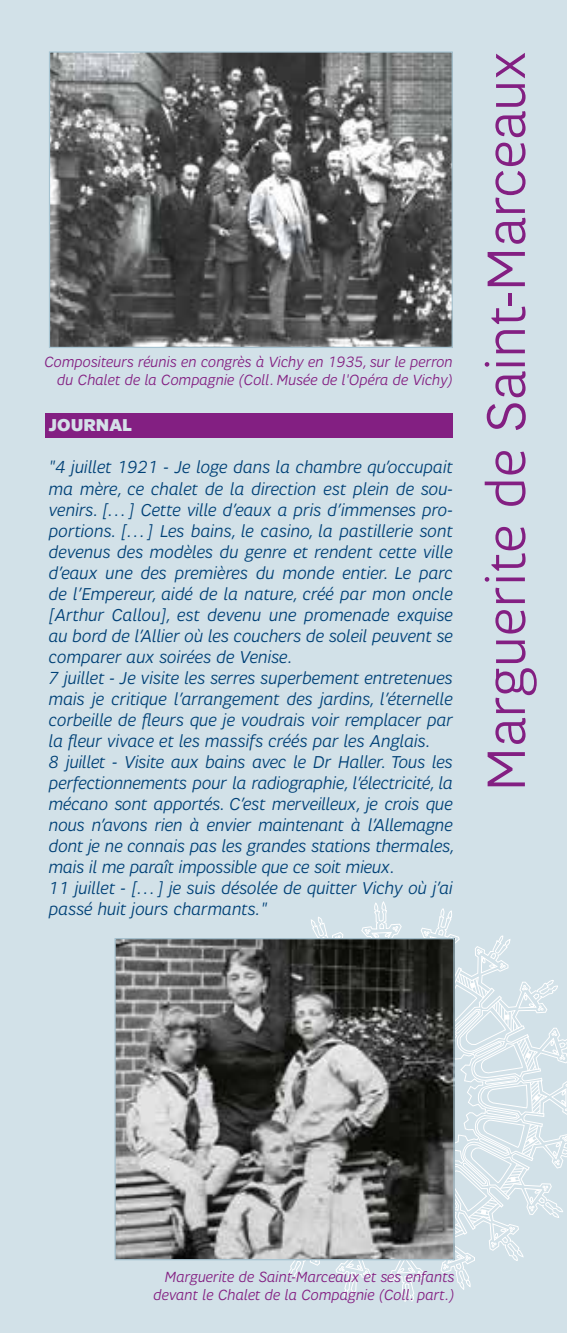
<style>
.page{position:relative;width:567px;height:1333px;background:#fff}
.page>*{position:absolute;margin:0;border:0;box-sizing:border-box;transform-origin:0 0}
.t1{font:300 55px "SFR";color:#831f82}
.t2{font:italic 300 17.5px/21px "SFR";color:#004177}
.t3{font:900 17.5px "SFR";color:#d4e0e8}
.t4{font:italic 300 15px/18px "SFR";color:#831f82;text-align:right}
</style>
<div class="page">
<div style="left:0;top:0;width:567px;height:1332px;background:#d2e1e8"></div>
<svg style="left:190px;top:901px;width:321px;height:400px"></svg>
<svg style="left:224px;top:968px;width:343px;height:314px"></svg>
<svg style="left:457px;top:973px;width:30px;height:25px"></svg>
<svg style="left:494px;top:1002px;width:23px;height:28px"></svg>
<svg style="left:518px;top:1038px;width:18px;height:33px"></svg>
<svg style="left:530px;top:1080px;width:15px;height:33px"></svg>
<svg style="left:522px;top:1123px;width:17px;height:33px"></svg>
<svg style="left:500px;top:1165px;width:23px;height:26px"></svg>
<svg style="left:468px;top:1199px;width:29px;height:23px"></svg>
<svg style="left:455px;top:1223px;width:7px;height:18px"></svg>
<div style="left:45px;top:413px;width:408px;height:24px;background:#831f82"></div>
<img style="left:51px;top:53px;width:400px;height:293px">
<div style="left:49px;top:51px;width:404px;height:297px;border:1px solid #a6c3d1"></div>
<img style="left:116px;top:940px;width:337px;height:318px">
<div style="left:114px;top:938px;width:341px;height:322px;border:1px solid #a6c3d1"></div>
<p class="t4" style="left:45px;top:353px;width:410px">Compositeurs réunis en congrès à Vichy en 1935, sur le perron du Chalet de la Compagnie (Coll. Musée de l'Opéra de Vichy)</p>
<p class="t3" style="left:49px;top:415px;width:85px">JOURNAL</p>
<p class="t2" style="left:49px;top:457px;width:408px">"4 juillet 1921 - Je loge dans la chambre qu’occupait ma mère, ce chalet de la direction est plein de sou&shy;venirs. […] Cette ville d’eaux a pris d’immenses pro&shy;portions. […] Les bains, le casino, la pastillerie sont devenus des modèles du genre et rendent cette ville d’eaux une des premières du monde entier. Le parc de l’Empereur, aidé de la nature, créé par mon oncle [Arthur Callou], est devenu une promenade exquise au bord de l’Allier où les couchers de soleil peuvent se comparer aux soirées de Venise.<br>7 juillet - Je visite les serres superbement entretenues mais je critique l’arrangement des jardins, l’éternelle corbeille de fleurs que je voudrais voir remplacer par la fleur vivace et les massifs créés par les Anglais.<br>8 juillet - Visite aux bains avec le Dr Haller. Tous les perfectionnements pour la radiographie, l’électricité, la mécano sont apportés. C’est merveilleux, je crois que nous n’avons rien à envier maintenant à l’Allemagne dont je ne connais pas les grandes stations thermales, mais il me paraît impossible que ce soit mieux.<br>11 juillet - […] je suis désolée de quitter Vichy où j’ai passé huit jours charmants."</p>
<h1 class="t1" style="left:476px;top:791px;width:741px;rotate:-90deg">Marguerite de Saint-Marceaux</h1>
<p class="t4" style="left:154px;top:1267px;width:303px">Marguerite de Saint-Marceaux et ses enfants devant le Chalet de la Compagnie (Coll. part.)</p>
</div>
